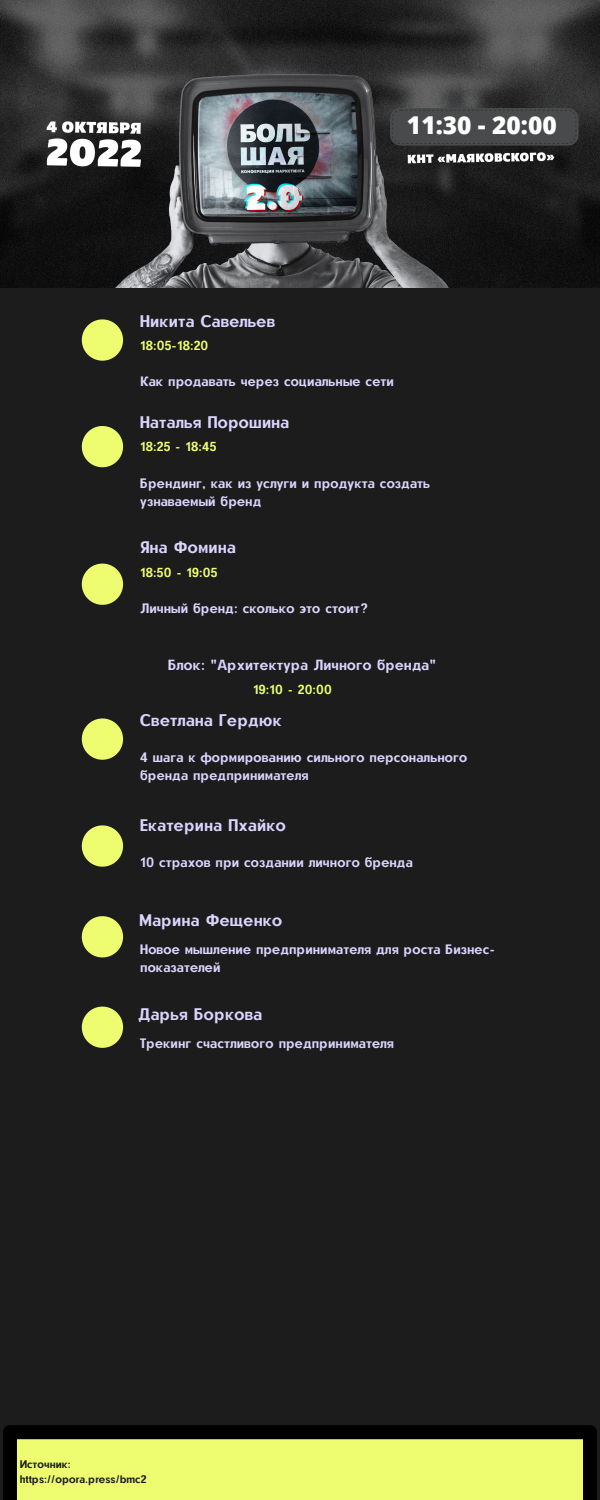
<style>
.page{position:relative;width:600px;height:1500px;background:#1c1c1c}
.page>*{position:absolute;margin:0;border:0;box-sizing:border-box;transform-origin:0 0}
.t1{font:800 24.5px "Open Sans";color:#fff}
.t2{font:16.4px "CAT Neuzeit";letter-spacing:.01em;color:#dbd4fe}
.t3{font:14.3px "CAT Neuzeit";letter-spacing:.01em;color:#dbd4fe}
.t4{font:13.3px/18px "CAT Neuzeit";letter-spacing:.005em;color:#dbd4fe}
.t5{font:12.7px "CAT Neuzeit";letter-spacing:.01em;color:#eefd6f}
.t6{font:10.8px/15px "CAT Neuzeit";letter-spacing:.005em;color:#1c1c1c}
</style>
<div class="page">
<svg style="left:82px;top:319px;width:41px;height:42px"></svg>
<svg style="left:82px;top:426px;width:41px;height:41px"></svg>
<svg style="left:82px;top:564px;width:41px;height:41px"></svg>
<svg style="left:82px;top:718px;width:41px;height:42px"></svg>
<img style="left:0;top:0;width:600px;height:288px">
<svg style="left:82px;top:825px;width:41px;height:42px"></svg>
<svg style="left:82px;top:916px;width:41px;height:41px"></svg>
<svg style="left:3px;top:1425px;width:594px;height:75px;background:#b6c155"></svg>
<svg style="left:82px;top:1007px;width:41px;height:41px"></svg>
<svg style="left:390px;top:108px;width:189px;height:38px;background:#474849"></svg>
<h1 class="t1" style="left:407px;top:108px;width:151px">11:30 - 20:00</h1>
<p class="t2" style="left:140px;top:310px;width:137px">Никита Савельев</p>
<p class="t5" style="left:140px;top:337px;width:70px">18:05-18:20</p>
<p class="t4" style="left:140px;top:372px;width:255px">Как продавать через социальные сети</p>
<p class="t2" style="left:140px;top:412px;width:151px">Наталья Порошина</p>
<p class="t5" style="left:140px;top:439px;width:78px">18:25 - 18:45</p>
<p class="t4" style="left:140px;top:474px;width:291px">Брендинг, как из услуги и продукта создать узнаваемый бренд</p>
<p class="t2" style="left:140px;top:537px;width:97px">Яна Фомина</p>
<p class="t5" style="left:140px;top:564px;width:79px">18:50 - 19:05</p>
<p class="t4" style="left:140px;top:599px;width:229px">Личный бренд: сколько это стоит?</p>
<p class="t3" style="left:168px;top:656px;width:270px">Блок: "Архитектура Личного бренда"</p>
<p class="t5" style="left:253px;top:682px;width:80px">19:10 - 20:00</p>
<p class="t2" style="left:140px;top:710px;width:143px">Светлана Гердюк</p>
<p class="t4" style="left:140px;top:748px;width:329px">4 шага к формированию сильного персонального бренда предпринимателя</p>
<p class="t2" style="left:140px;top:815px;width:147px">Екатерина Пхайко</p>
<p class="t4" style="left:140px;top:854px;width:274px">10 страхов при создании личного бренда</p>
<p class="t2" style="left:139px;top:910px;width:145px">Марина Фещенко</p>
<p class="t4" style="left:140px;top:940px;width:356px">Новое мышление предпринимателя для роста Бизнес&shy;показателей</p>
<p class="t2" style="left:138px;top:1004px;width:126px">Дарья Боркова</p>
<p class="t4" style="left:140px;top:1034px;width:255px">Трекинг счастливого предпринимателя</p>
<p class="t6" style="left:20px;top:1456px;width:128px">Источник: https://opora.press/bmc2</p>
</div>
